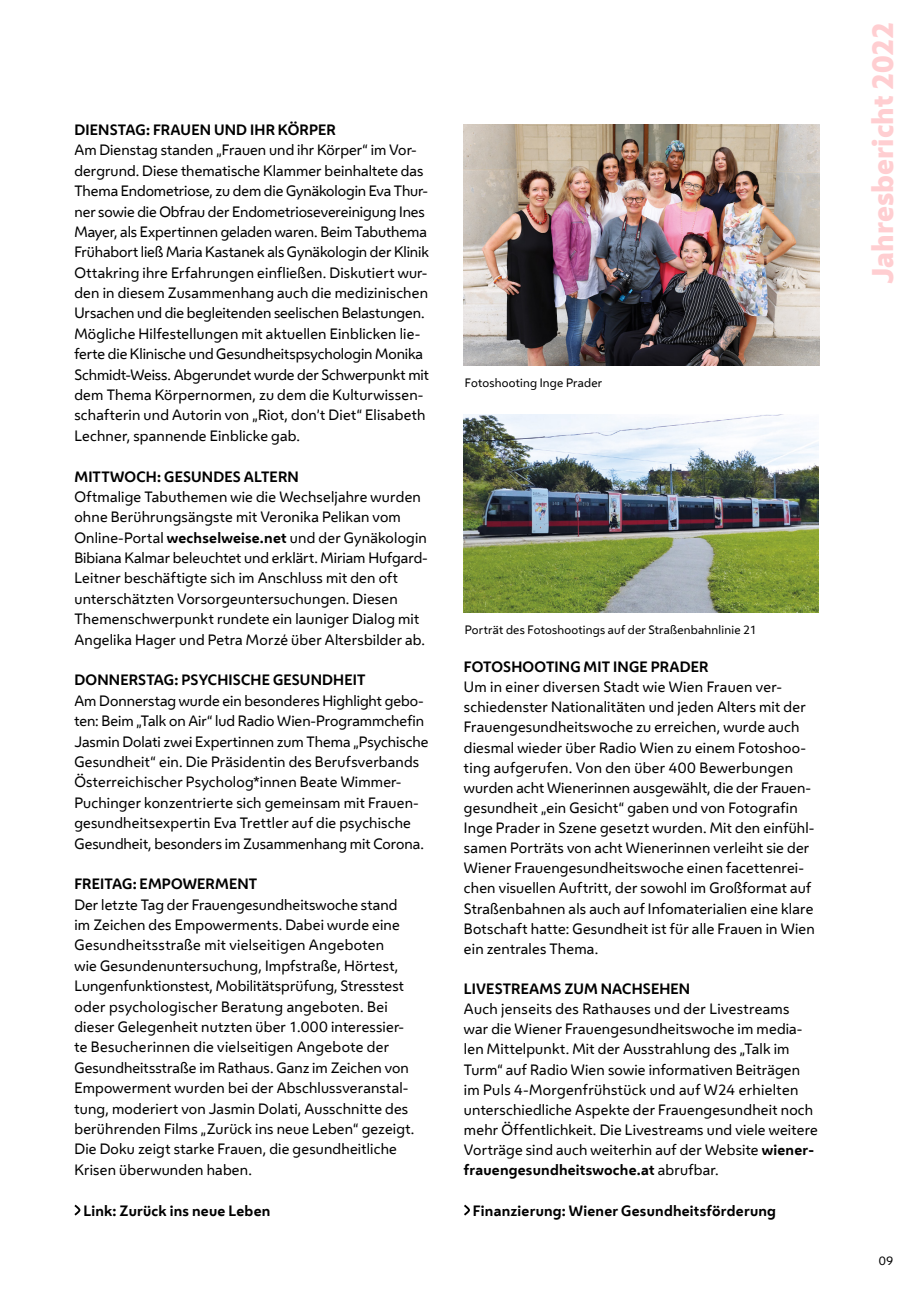
<style>
.page{position:relative;width:918px;height:1290px;background:#fff}
.page>*{position:absolute;margin:0;border:0;box-sizing:border-box;transform-origin:0 0}
.t1{font:800 28px "Wiener Melange Office";color:#ffced1}
.Fließtext{font:14px/20.3px "Wiener Melange Office Regular 2";letter-spacing:.01em;color:#000}
.Überschrift_4{font:700 14px "Wiener Melange Office";letter-spacing:.01em;color:#000}
.Credit{font:700 14px "Wiener Melange Office";letter-spacing:.015em;color:#000}
.t2{font:11.38px "Wiener Melange Office Regular 2";letter-spacing:.02em;color:#000}
.s1{font-family:"Wiener Melange Office";font-weight:700}
</style>
<div class="page">
<svg style="left:74px;top:1204px;width:6px;height:11px"></svg>
<svg style="left:464px;top:1204px;width:6px;height:11px"></svg>
<img style="left:464px;top:124px;width:355px;height:241px">
<img style="left:464px;top:414px;width:355px;height:198px">
<h3 class="Überschrift_4" style="left:74px;top:118px;width:263px">DIENSTAG: FRAUEN UND IHR KÖRPER</h3>
<p class="Fließtext" style="left:74px;top:139px;width:356px">Am Dienstag standen „Frauen und ihr Körper“ im Vor&shy;dergrund. Diese thematische Klammer beinhaltete das Thema Endometriose, zu dem die Gynäkologin Eva Thur&shy;ner sowie die Obfrau der Endometriosevereinigung Ines Mayer, als Expertinnen geladen waren. Beim Tabuthema Frühabort ließ Maria Kastanek als Gynäkologin der Klinik Ottakring ihre Erfahrungen einfließen. Diskutiert wur&shy;den in diesem Zusammenhang auch die medizinischen Ursachen und die begleitenden seelischen Belastungen.<br>Mögliche Hilfestellungen mit aktuellen Einblicken lie&shy;ferte die Klinische und Gesundheitspsychologin Monika Schmidt-Weiss. Abgerundet wurde der Schwerpunkt mit dem Thema Körpernormen, zu dem die Kulturwissen&shy;schafterin und Autorin von „Riot, don’t Diet“ Elisabeth Lechner, spannende Einblicke gab.</p>
<h3 class="Überschrift_4" style="left:74px;top:465px;width:226px">MITTWOCH: GESUNDES ALTERN</h3>
<p class="Fließtext" style="left:74px;top:486px;width:355px">Oftmalige Tabuthemen wie die Wechseljahre wurden ohne Berührungsängste mit Veronika Pelikan vom Online-Portal <span class="s1">wechselweise.net</span> und der Gynäkologin Bibiana Kalmar beleuchtet und erklärt. Miriam Hufgard-Leitner beschäftigte sich im Anschluss mit den oft unterschätzten Vorsorgeuntersuchungen. Diesen Themenschwerpunkt rundete ein launiger Dialog mit Angelika Hager und Petra Morzé über Altersbilder ab.</p>
<h3 class="Überschrift_4" style="left:74px;top:668px;width:293px">DONNERSTAG: PSYCHISCHE GESUNDHEIT</h3>
<p class="Fließtext" style="left:74px;top:690px;width:355px">Am Donnerstag wurde ein besonderes Highlight gebo&shy;ten: Beim „Talk on Air“ lud Radio Wien-Programmchefin Jasmin Dolati zwei Expertinnen zum Thema „Psychische Gesundheit“ ein. Die Präsidentin des Berufsverbands Österreichischer Psycholog*innen Beate Wimmer-Puchinger konzentrierte sich gemeinsam mit Frauen&shy;gesundheitsexpertin Eva Trettler auf die psychische Gesundheit, besonders im Zusammenhang mit Corona.</p>
<h3 class="Überschrift_4" style="left:74px;top:872px;width:184px">FREITAG: EMPOWERMENT</h3>
<p class="Fließtext" style="left:74px;top:894px;width:341px">Der letzte Tag der Frauengesundheitswoche stand im Zeichen des Empowerments. Dabei wurde eine Gesundheitsstraße mit vielseitigen Angeboten<br>wie Gesundenuntersuchung, Impfstraße, Hörtest, Lungenfunktionstest, Mobilitätsprüfung, Stresstest oder psychologischer Beratung angeboten. Bei dieser Gelegenheit nutzten über 1.000 interessier&shy;te Besucherinnen die vielseitigen Angebote der Gesundheitsstraße im Rathaus. Ganz im Zeichen von Empowerment wurden bei der Abschlussveranstal&shy;tung, moderiert von Jasmin Dolati, Ausschnitte des berührenden Films „Zurück ins neue Leben“ gezeigt.<br>Die Doku zeigt starke Frauen, die gesundheitliche Krisen überwunden haben.</p>
<p class="Credit" style="left:83px;top:1198px;width:189px">Link: Zurück ins neue Leben</p>
<p class="t2" style="left:465px;top:373px;width:139px">Fotoshooting Inge Prader</p>
<p class="t2" style="left:465px;top:620px;width:294px">Porträt des Fotoshootings auf der Straßenbahnlinie 21</p>
<h3 class="Überschrift_4" style="left:464px;top:655px;width:246px">FOTOSHOOTING MIT INGE PRADER</h3>
<p class="Fließtext" style="left:464px;top:676px;width:352px">Um in einer diversen Stadt wie Wien Frauen ver&shy;schiedenster Nationalitäten und jeden Alters mit der Frauengesundheitswoche zu erreichen, wurde auch diesmal wieder über Radio Wien zu einem Fotoshoo&shy;ting aufgerufen. Von den über 400 Bewerbungen wurden acht Wienerinnen ausgewählt, die der Frauen&shy;gesundheit „ein Gesicht“ gaben und von Fotografin Inge Prader in Szene gesetzt wurden. Mit den einfühl&shy;samen Porträts von acht Wienerinnen verleiht sie der Wiener Frauengesundheitswoche einen facettenrei&shy;chen visuellen Auftritt, der sowohl im Großformat auf Straßenbahnen als auch auf Infomaterialien eine klare Botschaft hatte: Gesundheit ist für alle Frauen in Wien ein zentrales Thema.</p>
<h3 class="Überschrift_4" style="left:464px;top:977px;width:228px">LIVESTREAMS ZUM NACHSEHEN</h3>
<p class="Fließtext" style="left:464px;top:998px;width:355px">Auch jenseits des Rathauses und der Livestreams<br>war die Wiener Frauengesundheitswoche im media&shy;len Mittelpunkt. Mit der Ausstrahlung des „Talk im Turm“ auf Radio Wien sowie informativen Beiträgen im Puls 4-Morgenfrühstück und auf W24 erhielten unterschiedliche Aspekte der Frauengesundheit noch mehr Öffentlichkeit. Die Livestreams und viele weitere Vorträge sind auch weiterhin auf der Website <span class="s1">wiener&shy;frauengesundheitswoche.at</span> abrufbar.</p>
<p class="Credit" style="left:473px;top:1198px;width:305px">Finanzierung: Wiener Gesundheitsförderung</p>
<h1 class="t1" style="left:863px;top:284px;width:264px;rotate:-90deg">Jahresbericht 2022</h1>
<p class="t2" style="left:878px;top:1252px;width:16px">09</p>
</div>
